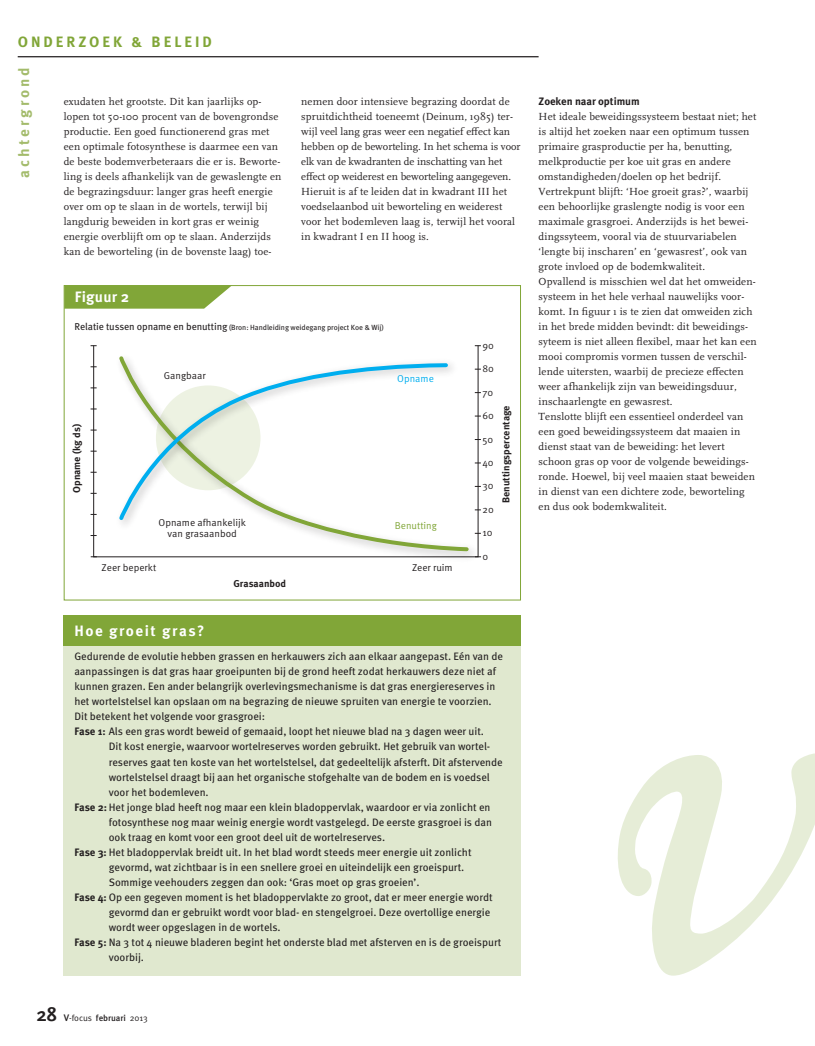
<style>
.page{position:relative;width:815px;height:1046px;background:#fff}
.page>*{position:absolute;margin:0;border:0;box-sizing:border-box;transform-origin:0 0}
.t1{font:700 15px "Meta OT";letter-spacing:.1em;color:#fff}
.t2{font:700 15px "Meta OT";letter-spacing:.2em;color:#81a638}
.t3{font:700 15px "Meta OT";letter-spacing:.2em;color:#a3bb6b}
.t4{font:10.75px/15px "Scala OT";letter-spacing:.015em;color:#231f20}
.t5{font:10.75px/15px "Meta OT";letter-spacing:-.005em;color:#231f20}
.t6{font:700 10.75px "Meta OT";letter-spacing:-.005em;color:#231f20}
.t7{font:10px/11.1px "Meta OT";color:#231f20;text-align:center}
.t8{font:700 10px "Meta OT";color:#231f20}
.t9{font:10px "Meta OT";color:#81a638}
.t10{font:10px "Meta OT";color:#00aeef}
.t11{font:8.75px "Meta OT";letter-spacing:-.005em;color:#231f20}
.t12{font:7.5px "Meta OT";letter-spacing:-.01em;color:#231f20}
.s1{font-size:10px}
.s2{font-weight:700}
.s3{font-family:"Scala Sans OT";font-weight:700;font-size:20px}
.s4{font-weight:500;font-size:9.5px}
.s5{font-weight:500}
</style>
<div class="page">
<hr style="left:18px;top:56px;width:521px;height:1px;background:#231f20">
<svg style="left:66px;top:287px;width:164px;height:21px;background:#8aac47"></svg>
<img style="left:111px;top:348px;width:370px;height:210px">
<svg style="left:117px;top:354px;width:354px;height:199px"></svg>
<img style="left:111px;top:355px;width:351px;height:179px">
<svg style="left:117px;top:361px;width:333px;height:161px"></svg>
<div style="left:64px;top:285px;width:457px;height:315px;border:1px solid #81a638"></div>
<svg style="left:617px;top:753px;width:198px;height:222px"></svg>
<div style="left:64px;top:645px;width:457px;height:330px;background:#e0e8cf"></div>
<div style="left:64px;top:615px;width:457px;height:30px;background:#81a638"></div>
<h1 class="t2" style="left:18px;top:32px;width:196px">ONDERZOEK &amp; BELEID</h1>
<h1 class="t3" style="left:14px;top:178px;width:112px;rotate:-90deg">achtergrond</h1>
<p class="t4" style="left:64px;top:94px;width:219px">exudaten het grootste. Dit kan jaarlijks op&shy;lopen tot 50-100 procent van de bovengrondse productie. Een goed functionerend gras met een optimale fotosynthese is daarmee een van de beste bodemverbeteraars die er is. Beworte&shy;ling is deels afhankelijk van de gewaslengte en de begrazingsduur: langer gras heeft energie over om op te slaan in de wortels, terwijl bij langdurig beweiden in kort gras er weinig energie overblijft om op te slaan. Anderzijds kan de beworteling (in de bovenste laag) toe-</p>
<p class="t4" style="left:301px;top:94px;width:221px">nemen door intensieve begrazing doordat de spruitdichtheid toeneemt (Deinum, 1985) ter&shy;wijl veel lang gras weer een negatief effect kan hebben op de beworteling. In het schema is voor elk van de kwadranten de inschatting van het effect op weiderest en beworteling aangegeven.<br>Hieruit is af te leiden dat in kwadrant III het voedselaanbod uit beworteling en weiderest voor het bodemleven laag is, terwijl het vooral in kwadrant I en II hoog is.</p>
<h1 class="t1" style="left:75px;top:287px;width:56px">Figuur 2</h1>
<p class="t12" style="left:75px;top:323px;width:311px"><span class="s1">Relatie tussen opname en benutting</span> (Bron: Handleiding weidegang project Koe &amp; Wij)</p>
<p class="t8" style="left:70px;top:493px;width:70px;rotate:-90deg">Opname (kg ds)</p>
<p class="t7" style="left:164px;top:370px;width:43px">Gangbaar</p>
<p class="t7" style="left:159px;top:517px;width:89px">Opname afhankelijk van grasaanbod</p>
<p class="t10" style="left:397px;top:373px;width:38px">Opname</p>
<p class="t9" style="left:395px;top:519px;width:44px">Benutting</p>
<p class="t7" style="left:102px;top:562px;width:56px">Zeer beperkt</p>
<p class="t7" style="left:412px;top:562px;width:42px">Zeer ruim</p>
<p class="t8" style="left:233px;top:576px;width:54px">Grasaanbod</p>
<h1 class="t1" style="left:74px;top:621px;width:132px">Hoe groeit gras?</h1>
<p class="t7" style="left:482px;top:340px;width:13px">90</p>
<p class="t7" style="left:482px;top:363px;width:13px">80</p>
<p class="t7" style="left:482px;top:387px;width:12px">70</p>
<p class="t7" style="left:482px;top:410px;width:13px">60</p>
<p class="t7" style="left:482px;top:433px;width:12px">50</p>
<p class="t7" style="left:482px;top:457px;width:13px">40</p>
<p class="t7" style="left:482px;top:480px;width:13px">30</p>
<p class="t7" style="left:482px;top:504px;width:13px">20</p>
<p class="t7" style="left:482px;top:527px;width:12px">10</p>
<p class="t7" style="left:482px;top:550px;width:7px">0</p>
<p class="t8" style="left:500px;top:503px;width:99px;rotate:-90deg">Benuttingspercentage</p>
<p class="t5" style="left:74px;top:649px;width:430px">Gedurende de evolutie hebben grassen en herkauwers zich aan elkaar aangepast. Eén van de aanpassingen is dat gras haar groeipunten bij de grond heeft zodat herkauwers deze niet af kunnen grazen. Een ander belangrijk overlevingsmechanisme is dat gras energiereserves in het wortelstelsel kan opslaan om na begrazing de nieuwe spruiten van energie te voorzien.<br>Dit betekent het volgende voor grasgroei:<br><span class="s2">Fase 1:</span> Als een gras wordt beweid of gemaaid, loopt het nieuwe blad na 3 dagen weer uit.</p>
<p class="t5" style="left:109px;top:739px;width:383px">Dit kost energie, waarvoor wortelreserves worden gebruikt. Het gebruik van wortel-</p>
<p class="t5" style="left:109px;top:754px;width:395px">reserves gaat ten koste van het wortelstelsel, dat gedeeltelijk afsterft. Dit afstervende</p>
<p class="t5" style="left:109px;top:769px;width:383px">wortelstelsel draagt bij aan het organische stofgehalte van de bodem en is voedsel</p>
<p class="t5" style="left:109px;top:784px;width:101px">voor het bodemleven.</p>
<p class="t5" style="left:74px;top:799px;width:418px"><span class="s2">Fase 2:</span> Het jonge blad heeft nog maar een klein bladoppervlak, waardoor er via zonlicht en</p>
<p class="t5" style="left:109px;top:814px;width:385px">fotosynthese nog maar weinig energie wordt vastgelegd. De eerste grasgroei is dan</p>
<p class="t5" style="left:109px;top:829px;width:278px">ook traag en komt voor een groot deel uit de wortelreserves.</p>
<p class="t5" style="left:74px;top:844px;width:399px"><span class="s2">Fase 3:</span> Het bladoppervlak breidt uit. In het blad wordt steeds meer energie uit zonlicht</p>
<p class="t5" style="left:109px;top:859px;width:357px">gevormd, wat zichtbaar is in een snellere groei en uiteindelijk een groeispurt.</p>
<p class="t5" style="left:109px;top:874px;width:312px">Sommige veehouders zeggen dan ook: ‘Gras moet op gras groeien’.</p>
<p class="t5" style="left:74px;top:889px;width:420px"><span class="s2">Fase 4:</span> Op een gegeven moment is het bladoppervlakte zo groot, dat er meer energie wordt</p>
<p class="t5" style="left:109px;top:904px;width:383px">gevormd dan er gebruikt wordt voor blad- en stengelgroei. Deze overtollige energie</p>
<p class="t5" style="left:109px;top:919px;width:173px">wordt weer opgeslagen in de wortels.</p>
<p class="t5" style="left:74px;top:934px;width:428px"><span class="s2">Fase 5:</span> Na 3 tot 4 nieuwe bladeren begint het onderste blad met afsterven en is de groeispurt</p>
<p class="t5" style="left:109px;top:949px;width:37px">voorbij.</p>
<p class="t11" style="left:37px;top:1012px;width:112px"><span class="s3">28</span> <span class="s4">V</span>-focus <span class="s5">februari</span> 2013</p>
<p class="t6" style="left:539px;top:94px;width:103px">Zoeken naar optimum</p>
<p class="t4" style="left:539px;top:109px;width:220px">Het ideale beweidingssysteem bestaat niet; het is altijd het zoeken naar een optimum tussen primaire grasproductie per ha, benutting, melkproductie per koe uit gras en andere omstandigheden/doelen op het bedrijf.<br>Vertrekpunt blijft: ‘Hoe groeit gras?’, waarbij een behoorlijke graslengte nodig is voor een maximale grasgroei. Anderzijds is het bewei&shy;dingssyteem, vooral via de stuurvariabelen ‘lengte bij inscharen’ en ‘gewasrest’, ook van grote invloed op de bodemkwaliteit.<br>Opvallend is misschien wel dat het omweiden&shy;systeem in het hele verhaal nauwelijks voor&shy;komt. In figuur 1 is te zien dat omweiden zich in het brede midden bevindt: dit beweidings&shy;syteem is niet alleen flexibel, maar het kan een mooi compromis vormen tussen de verschil&shy;lende uitersten, waarbij de precieze effecten weer afhankelijk zijn van beweidingsduur, inschaarlengte en gewasrest.<br>Tenslotte blijft een essentieel onderdeel van een goed beweidingssysteem dat maaien in dienst staat van de beweiding: het levert schoon gras op voor de volgende beweidings&shy;ronde. Hoewel, bij veel maaien staat beweiden in dienst van een dichtere zode, beworteling en dus ook bodemkwaliteit.</p>
</div>
